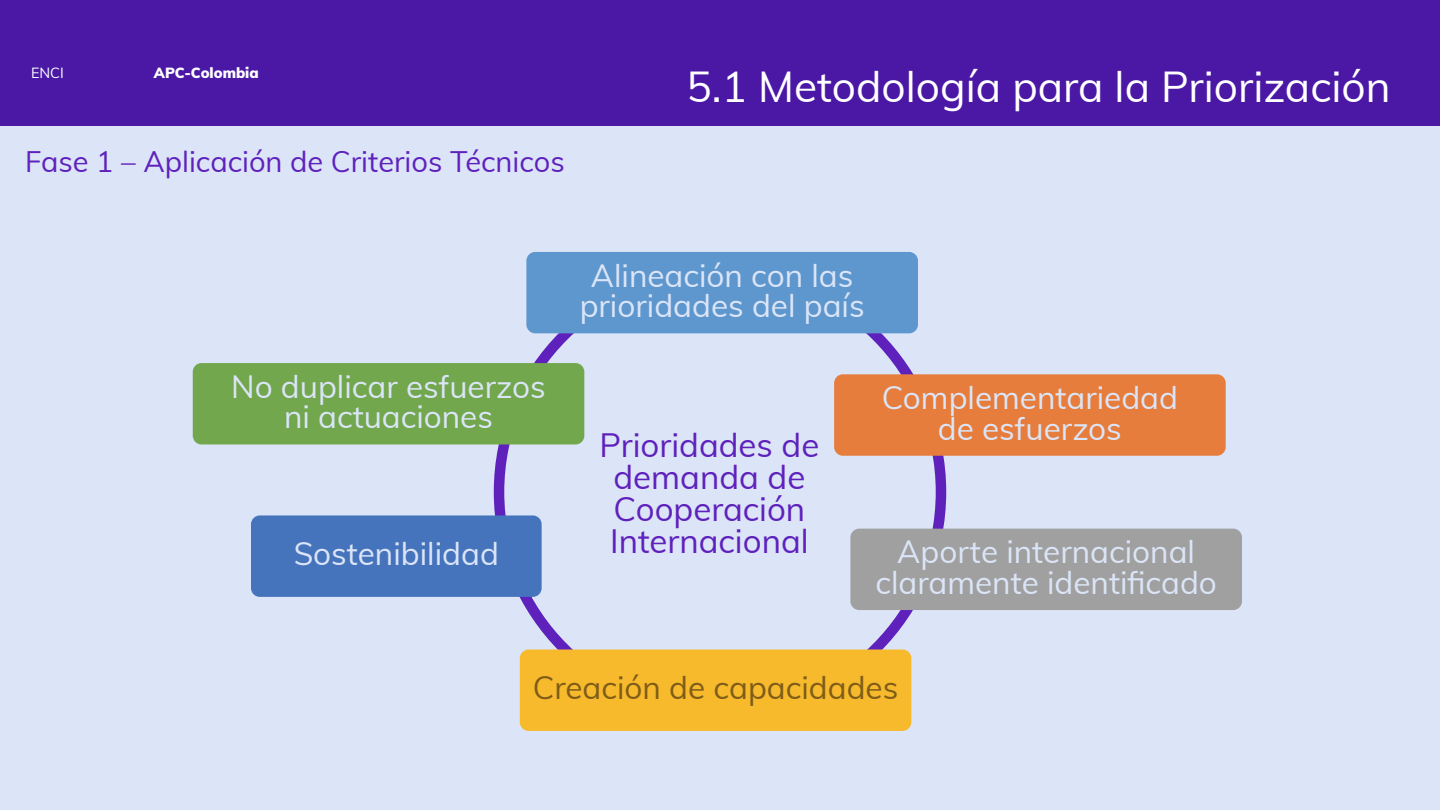
<style>
.page{position:relative;width:1440px;height:810px;background:#dbe5f7}
.page>*{position:absolute;margin:0;border:0;box-sizing:border-box;transform-origin:0 0}
.t1{font:42.38px "Muli";color:#fff}
.t2{font:33px/32.1px "Muli";color:#5f21bc;text-align:center}
.t3{font:31.5px/30.7px "Muli";color:#dbe5f7;text-align:center}
.t4{font:31.5px "Muli";color:#7f5d18}
.t5{font:29.03px "Muli";color:#5f21bc}
.t6{font:900 14.4px "Muli";color:#fff}
.t7{font:14.4px "Muli";color:#fff}
</style>
<div class="page">
<div style="left:0;top:0;width:1440px;height:125px;background:#4a18a5"></div>
<div style="left:526px;top:252px;width:392px;height:81px;background:#5e97ce;border-radius:9px"></div>
<div style="left:834px;top:374px;width:392px;height:82px;background:#e67d3c;border-radius:9px"></div>
<div style="left:850px;top:529px;width:392px;height:81px;background:#a0a0a0;border-radius:9px"></div>
<div style="left:193px;top:363px;width:391px;height:81px;background:#72a74d;border-radius:9px"></div>
<div style="left:251px;top:515px;width:291px;height:82px;background:#4674bc;border-radius:9px"></div>
<div style="left:520px;top:650px;width:391px;height:81px;background:#f8ba2d;border-radius:9px"></div>
<p class="t7" style="left:31px;top:62px;width:34px">ENCI</p>
<p class="t6" style="left:154px;top:62px;width:106px">APC-Colombia</p>
<h1 class="t1" style="left:687px;top:56px;width:705px">5.1 Metodología para la Priorización</h1>
<p class="t5" style="left:25px;top:140px;width:541px">Fase 1 – Aplicación de Criterios Técnicos</p>
<p class="t3" style="left:231px;top:369px;width:316px">No duplicar esfuerzos ni actuaciones</p>
<p class="t3" style="left:294px;top:537px;width:207px">Sostenibilidad</p>
<p class="t3" style="left:580px;top:258px;width:287px">Alineación con las prioridades del país</p>
<p class="t2" style="left:600px;top:427px;width:221px">Prioridades de demanda de<br>Cooperación<br>Internacional</p>
<p class="t3" style="left:882px;top:381px;width:298px">Complementariedad de esfuerzos</p>
<p class="t3" style="left:875px;top:535px;width:343px">Aporte internacional claramente identificado</p>
<p class="t4" style="left:533px;top:664px;width:367px">Creación de capacidades</p>
</div>
